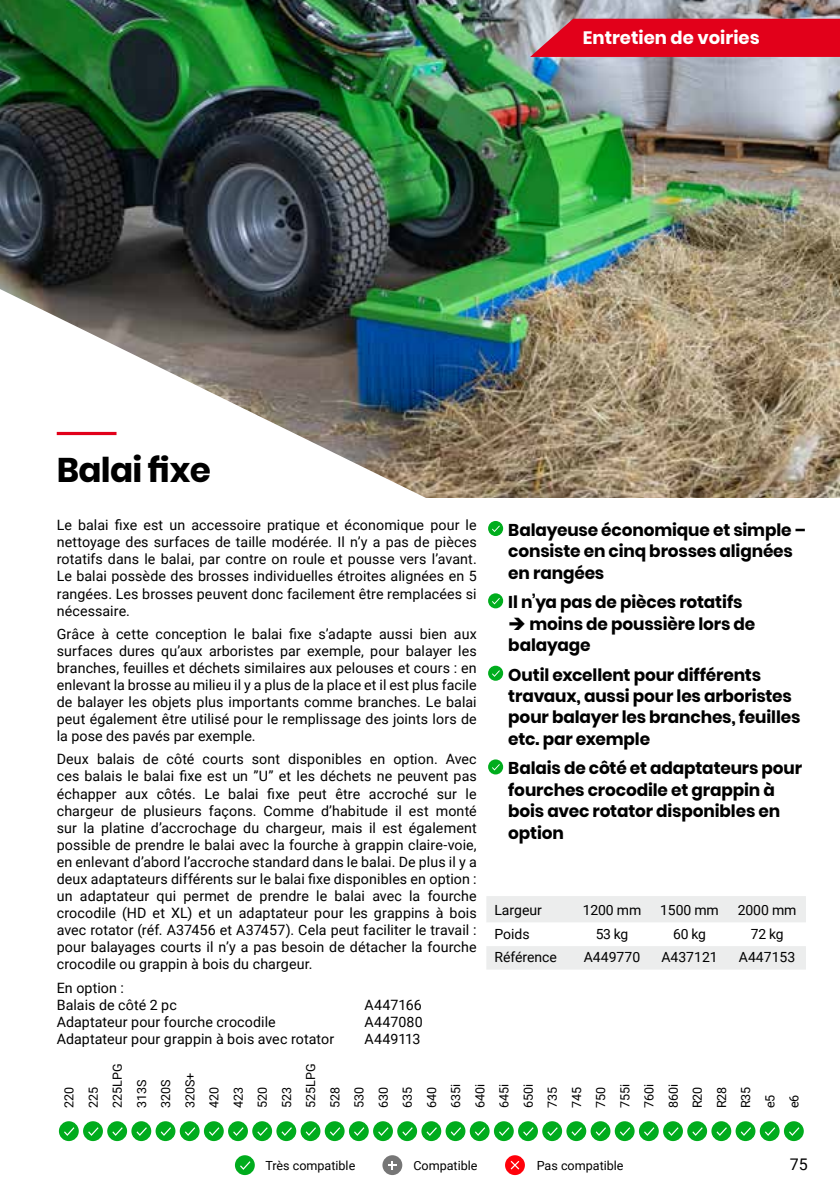
<style>
.page{position:relative;width:840px;height:1191px;background:#fff}
.page>*{position:absolute;margin:0;border:0;box-sizing:border-box;transform-origin:0 0}
.t1{font:700 34.2px "Poppins";letter-spacing:-.02em;color:#000}
.t2{font:700 18px "Poppins";color:#fff}
.t3{font:700 17px/21.4px "Poppins";letter-spacing:-.01em;color:#000}
.t4{font:16px "Roboto";color:#000}
.t5{font:14.2px/17px "Roboto";letter-spacing:.005em;color:#000;text-align:justify}
.t6{font:14px "Roboto";color:#000}
.t7{font:12.6px/24.2px "Roboto";color:#000}
</style>
<div class="page">
<img style="left:0;top:0;width:839px;height:497px">
<svg style="left:0;top:289px;width:429px;height:209px"></svg>
<div style="left:488px;top:521px;width:15px;height:15px;background:#00ad1d;border-radius:50%"></div>
<svg style="left:492px;top:526px;width:7px;height:6px"></svg>
<div style="left:488px;top:593px;width:15px;height:15px;background:#00ad1d;border-radius:50%"></div>
<svg style="left:492px;top:598px;width:7px;height:6px"></svg>
<svg style="left:488px;top:665px;width:15px;height:16px"></svg>
<svg style="left:491px;top:670px;width:8px;height:7px"></svg>
<div style="left:488px;top:759px;width:15px;height:15px;background:#00ad1d;border-radius:50%"></div>
<svg style="left:492px;top:764px;width:7px;height:6px"></svg>
<svg style="left:486px;top:896px;width:319px;height:73px"></svg>
<hr style="left:57px;top:432px;width:59px;height:3px;background:#e2001a">
<div style="left:235px;top:1155px;width:20px;height:20px;background:#00ac1d;border-radius:50%"></div>
<svg style="left:240px;top:1161px;width:10px;height:8px"></svg>
<div style="left:382px;top:1155px;width:20px;height:20px;background:#767676;border-radius:50%"></div>
<svg style="left:388px;top:1161px;width:8px;height:8px"></svg>
<div style="left:504px;top:1155px;width:20px;height:20px;background:#ff010a;border-radius:50%"></div>
<svg style="left:510px;top:1161px;width:9px;height:8px"></svg>
<div style="left:59px;top:1121px;width:20px;height:20px;background:#00ac1d;border-radius:50%"></div>
<svg style="left:64px;top:1127px;width:10px;height:8px"></svg>
<div style="left:83px;top:1121px;width:20px;height:20px;background:#00ac1d;border-radius:50%"></div>
<svg style="left:88px;top:1127px;width:10px;height:8px"></svg>
<div style="left:107px;top:1121px;width:20px;height:20px;background:#00ac1d;border-radius:50%"></div>
<svg style="left:112px;top:1127px;width:11px;height:8px"></svg>
<div style="left:131px;top:1121px;width:20px;height:20px;background:#00ac1d;border-radius:50%"></div>
<svg style="left:136px;top:1127px;width:11px;height:8px"></svg>
<div style="left:155px;top:1121px;width:20px;height:20px;background:#00ac1d;border-radius:50%"></div>
<svg style="left:161px;top:1127px;width:10px;height:8px"></svg>
<div style="left:180px;top:1121px;width:19px;height:20px;background:#00ac1d;border-radius:50%"></div>
<svg style="left:185px;top:1127px;width:10px;height:8px"></svg>
<div style="left:204px;top:1121px;width:20px;height:20px;background:#00ac1d;border-radius:50%"></div>
<svg style="left:209px;top:1127px;width:10px;height:8px"></svg>
<div style="left:228px;top:1121px;width:20px;height:20px;background:#00ac1d;border-radius:50%"></div>
<svg style="left:233px;top:1127px;width:10px;height:8px"></svg>
<div style="left:252px;top:1121px;width:20px;height:20px;background:#00ac1d;border-radius:50%"></div>
<svg style="left:257px;top:1127px;width:10px;height:8px"></svg>
<div style="left:276px;top:1121px;width:20px;height:20px;background:#00ac1d;border-radius:50%"></div>
<svg style="left:281px;top:1127px;width:11px;height:8px"></svg>
<div style="left:300px;top:1121px;width:20px;height:20px;background:#00ac1d;border-radius:50%"></div>
<svg style="left:305px;top:1127px;width:11px;height:8px"></svg>
<div style="left:324px;top:1121px;width:20px;height:20px;background:#00ac1d;border-radius:50%"></div>
<svg style="left:330px;top:1127px;width:10px;height:8px"></svg>
<div style="left:349px;top:1121px;width:19px;height:20px;background:#00ac1d;border-radius:50%"></div>
<svg style="left:354px;top:1127px;width:10px;height:8px"></svg>
<div style="left:373px;top:1121px;width:20px;height:20px;background:#00ac1d;border-radius:50%"></div>
<svg style="left:378px;top:1127px;width:10px;height:8px"></svg>
<div style="left:397px;top:1121px;width:20px;height:20px;background:#00ac1d;border-radius:50%"></div>
<svg style="left:402px;top:1127px;width:10px;height:8px"></svg>
<div style="left:421px;top:1121px;width:20px;height:20px;background:#00ac1d;border-radius:50%"></div>
<svg style="left:426px;top:1127px;width:10px;height:8px"></svg>
<div style="left:445px;top:1121px;width:20px;height:20px;background:#00ac1d;border-radius:50%"></div>
<svg style="left:450px;top:1127px;width:11px;height:8px"></svg>
<div style="left:469px;top:1121px;width:20px;height:20px;background:#00ac1d;border-radius:50%"></div>
<svg style="left:475px;top:1127px;width:10px;height:8px"></svg>
<div style="left:493px;top:1121px;width:20px;height:20px;background:#00ac1d;border-radius:50%"></div>
<svg style="left:499px;top:1127px;width:10px;height:8px"></svg>
<div style="left:518px;top:1121px;width:19px;height:20px;background:#00ac1d;border-radius:50%"></div>
<svg style="left:523px;top:1127px;width:10px;height:8px"></svg>
<div style="left:542px;top:1121px;width:19px;height:20px;background:#00ac1d;border-radius:50%"></div>
<svg style="left:547px;top:1127px;width:10px;height:8px"></svg>
<div style="left:566px;top:1121px;width:20px;height:20px;background:#00ac1d;border-radius:50%"></div>
<svg style="left:571px;top:1127px;width:10px;height:8px"></svg>
<div style="left:590px;top:1121px;width:20px;height:20px;background:#00ac1d;border-radius:50%"></div>
<svg style="left:595px;top:1127px;width:10px;height:8px"></svg>
<div style="left:614px;top:1121px;width:20px;height:20px;background:#00ac1d;border-radius:50%"></div>
<svg style="left:620px;top:1127px;width:10px;height:8px"></svg>
<div style="left:638px;top:1121px;width:20px;height:20px;background:#00ac1d;border-radius:50%"></div>
<svg style="left:644px;top:1127px;width:10px;height:8px"></svg>
<svg style="left:662px;top:1121px;width:20px;height:20px"></svg>
<svg style="left:667px;top:1127px;width:11px;height:8px"></svg>
<svg style="left:686px;top:1121px;width:20px;height:20px"></svg>
<svg style="left:692px;top:1127px;width:10px;height:8px"></svg>
<div style="left:711px;top:1121px;width:19px;height:20px;background:#00ac1d;border-radius:50%"></div>
<svg style="left:716px;top:1127px;width:10px;height:8px"></svg>
<div style="left:735px;top:1121px;width:20px;height:20px;background:#00ac1d;border-radius:50%"></div>
<svg style="left:740px;top:1127px;width:10px;height:8px"></svg>
<div style="left:759px;top:1121px;width:20px;height:20px;background:#00ac1d;border-radius:50%"></div>
<svg style="left:765px;top:1128px;width:9px;height:7px"></svg>
<div style="left:783px;top:1121px;width:20px;height:20px;background:#00ac1d;border-radius:50%"></div>
<svg style="left:789px;top:1127px;width:10px;height:8px"></svg>
<svg style="left:530px;top:19px;width:309px;height:38px;background:#df0e26"></svg>
<p class="t2" style="left:582px;top:27px;width:178px">Entretien de voiries</p>
<h1 class="t1" style="left:57px;top:450px;width:156px">Balai fixe</h1>
<p class="t5" style="left:57px;top:516px;width:421px">Le balai fixe est un accessoire pratique et économique pour le nettoyage des surfaces de taille modérée. Il n’y a pas de pièces rotatifs dans le balai, par contre on roule et pousse vers l’avant.<br>Le balai possède des brosses individuelles étroites alignées en 5 rangées. Les brosses peuvent donc facilement être remplacées si nécessaire.</p>
<p class="t5" style="left:57px;top:624px;width:421px">Grâce à cette conception le balai fixe s’adapte aussi bien aux surfaces dures qu’aux arboristes par exemple, pour balayer les branches, feuilles et déchets similaires aux pelouses et cours : en enlevant la brosse au milieu il y a plus de la place et il est plus facile de balayer les objets plus importants comme branches. Le balai peut également être utilisé pour le remplissage des joints lors de la pose des pavés par exemple.</p>
<p class="t5" style="left:57px;top:750px;width:421px">Deux balais de côté courts sont disponibles en option. Avec ces balais le balai fixe est un ”U” et les déchets ne peuvent pas échapper aux côtés. Le balai fixe peut être accroché sur le chargeur de plusieurs façons. Comme d’habitude il est monté sur la platine d’accrochage du chargeur, mais il est également possible de prendre le balai avec la fourche à grappin claire-voie, en enlevant d’abord l’accroche standard dans le balai. De plus il y a deux adaptateurs différents sur le balai fixe disponibles en option : un adaptateur qui permet de prendre le balai avec la fourche crocodile (HD et XL) et un adaptateur pour les grappins à bois avec rotator (réf. A37456 et A37457). Cela peut faciliter le travail : pour balayages courts il n’y a pas besoin de détacher la fourche crocodile ou grappin à bois du chargeur.</p>
<p class="t5" style="left:57px;top:978px;width:121px">En option :<br>Balais de côté 2 pc</p>
<p class="t5" style="left:364px;top:995px;width:59px">A447166</p>
<p class="t5" style="left:57px;top:1012px;width:220px">Adaptateur pour fourche crocodile</p>
<p class="t5" style="left:364px;top:1012px;width:60px">A447080</p>
<p class="t5" style="left:57px;top:1030px;width:279px">Adaptateur pour grappin à bois avec rotator</p>
<p class="t5" style="left:364px;top:1030px;width:58px">A449113</p>
<p class="t3" style="left:508px;top:519px;width:299px">Balayeuse économique et simple – consiste en cinq brosses alignées en rangées</p>
<p class="t3" style="left:508px;top:592px;width:235px">Il n’ya pas de pièces rotatifs</p>
<p class="t3" style="left:508px;top:613px;width:248px">➔ moins de poussière lors de balayage</p>
<p class="t3" style="left:508px;top:664px;width:293px">Outil excellent pour différents travaux, aussi pour les arboristes pour balayer les branches, feuilles etc. par exemple</p>
<p class="t3" style="left:508px;top:758px;width:295px">Balais de côté et adaptateurs pour fourches crocodile et grappin à bois avec rotator disponibles en option</p>
<p class="t6" style="left:494px;top:899px;width:49px">Largeur</p>
<p class="t6" style="left:582px;top:899px;width:60px">1200 mm</p>
<p class="t6" style="left:660px;top:899px;width:60px">1500 mm</p>
<p class="t6" style="left:737px;top:899px;width:60px">2000 mm</p>
<p class="t6" style="left:494px;top:924px;width:37px">Poids</p>
<p class="t6" style="left:595px;top:924px;width:34px">53 kg</p>
<p class="t6" style="left:673px;top:924px;width:34px">60 kg</p>
<p class="t6" style="left:750px;top:924px;width:34px">72 kg</p>
<p class="t6" style="left:494px;top:947px;width:64px">Référence</p>
<p class="t6" style="left:583px;top:947px;width:58px">A449770</p>
<p class="t6" style="left:661px;top:947px;width:58px">A437121</p>
<p class="t6" style="left:738px;top:947px;width:58px">A447153</p>
<p class="t7" style="left:56px;top:1108px;width:46px;rotate:-90deg">220<br>225<br>225LPG<br>313S<br>320S<br>320S+<br>420<br>423<br>520<br>523<br>525LPG<br>528<br>530<br>630<br>635<br>640<br>635i<br>640i<br>645i<br>650i<br>735<br>745<br>750<br>755i<br>760i<br>860i<br>R20<br>R28<br>R35<br>e5<br>e6</p>
<p class="t7" style="left:265px;top:1152px;width:91px">Très compatible</p>
<p class="t7" style="left:413px;top:1152px;width:66px">Compatible</p>
<p class="t7" style="left:536px;top:1152px;width:88px">Pas compatible</p>
<p class="t4" style="left:789px;top:1153px;width:19px">75</p>
</div>
